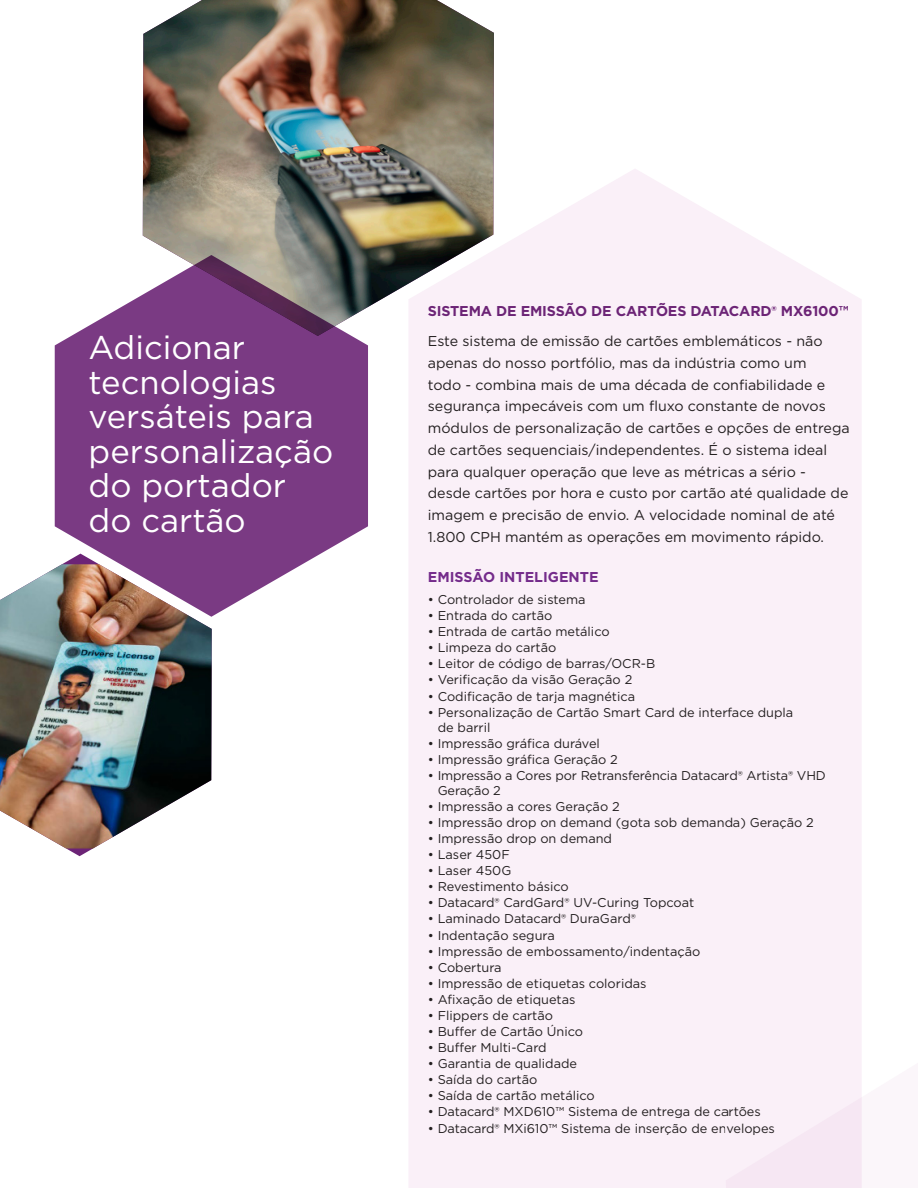
<style>
.page{position:relative;width:918px;height:1188px;background:#fff}
.page>*{position:absolute;margin:0;border:0;box-sizing:border-box;transform-origin:0 0}
.t1{font:32.85px/34.5px "Gotham";color:#fff}
.t2{font:14.25px/21.8px "Gotham";color:#231f20}
.t3{font:700 14.25px "Gotham";letter-spacing:-.01em;color:#6c2476}
.t4{font:700 14.25px "Gotham";color:#742b8b}
.t5{font:12.75px/15px "Gotham";color:#231f20}
</style>
<div class="page">
<div style="left:409px;top:169px;width:453px;height:1019px;background:#faf0f8"></div>
<img style="left:143px;top:0;width:351px;height:336px">
<svg style="left:55px;top:255px;width:313px;height:362px;background:#8d5b93"></svg>
<svg style="left:55px;top:554px;width:157px;height:302px"></svg>
<img style="left:0;top:564px;width:212px;height:285px">
<div style="left:726px;top:486px;width:136px;height:702px;background:#faf0f8"></div>
<p class="t1" style="left:89px;top:330px;width:246px">Adicionar tecnologias versáteis para personalização do portador do cartão</p>
<p class="t3" style="left:428px;top:301px;width:422px">SISTEMA DE EMISSÃO DE CARTÕES DATACARD® MX6100™</p>
<p class="t2" style="left:428px;top:330px;width:423px">Este sistema de emissão de cartões emblemáticos - não apenas do nosso portfólio, mas da indústria como um<br>todo - combina mais de uma década de confiabilidade e segurança impecáveis com um fluxo constante de novos módulos de personalização de cartões e opções de entrega de cartões sequenciais/independentes. É o sistema ideal para qualquer operação que leve as métricas a sério - desde cartões por hora e custo por cartão até qualidade de imagem e precisão de envio. A velocidade nominal de até 1.800 CPH mantém as operações em movimento rápido.</p>
<p class="t4" style="left:428px;top:568px;width:172px">EMISSÃO INTELIGENTE</p>
<p class="t5" style="left:428px;top:592px;width:159px">• Controlador de sistema</p>
<p class="t5" style="left:428px;top:608px;width:126px">• Entrada do cartão</p>
<p class="t5" style="left:428px;top:624px;width:183px">• Entrada de cartão metálico</p>
<p class="t5" style="left:428px;top:640px;width:130px">• Limpeza do cartão</p>
<p class="t5" style="left:428px;top:656px;width:229px">• Leitor de código de barras/OCR-B</p>
<p class="t5" style="left:428px;top:672px;width:206px">• Verificação da visão Geração 2</p>
<p class="t5" style="left:428px;top:688px;width:209px">• Codificação de tarja magnética</p>
<p class="t5" style="left:438px;top:704px;width:357px;text-indent:-10px">• Personalização de Cartão Smart Card de interface dupla de barril</p>
<p class="t5" style="left:428px;top:735px;width:174px">• Impressão gráfica durável</p>
<p class="t5" style="left:428px;top:751px;width:192px">• Impressão gráfica Geração 2</p>
<p class="t5" style="left:438px;top:768px;width:390px;text-indent:-10px">• Impressão a Cores por Retransferência Datacard® Artista® VHD<br>Geração 2</p>
<p class="t5" style="left:428px;top:799px;width:193px">• Impressão a cores Geração 2</p>
<p class="t5" style="left:428px;top:815px;width:388px">• Impressão drop on demand (gota sob demanda) Geração 2</p>
<p class="t5" style="left:428px;top:831px;width:186px">• Impressão drop on demand</p>
<p class="t5" style="left:428px;top:847px;width:83px">• Laser 450F</p>
<p class="t5" style="left:428px;top:863px;width:85px">• Laser 450G</p>
<p class="t5" style="left:428px;top:879px;width:143px">• Revestimento básico</p>
<p class="t5" style="left:428px;top:895px;width:268px">• Datacard® CardGard® UV-Curing Topcoat</p>
<p class="t5" style="left:428px;top:911px;width:210px">• Laminado Datacard® DuraGard®</p>
<p class="t5" style="left:428px;top:927px;width:129px">• Indentação segura</p>
<p class="t5" style="left:428px;top:943px;width:274px">• Impressão de embossamento/indentação</p>
<p class="t5" style="left:428px;top:959px;width:75px">• Cobertura</p>
<p class="t5" style="left:428px;top:976px;width:220px">• Impressão de etiquetas coloridas</p>
<p class="t5" style="left:428px;top:992px;width:149px">• Afixação de etiquetas</p>
<p class="t5" style="left:428px;top:1008px;width:127px">• Flippers de cartão</p>
<p class="t5" style="left:428px;top:1024px;width:157px">• Buffer de Cartão Único</p>
<p class="t5" style="left:428px;top:1040px;width:120px">• Buffer Multi-Card</p>
<p class="t5" style="left:428px;top:1056px;width:151px">• Garantia de qualidade</p>
<p class="t5" style="left:428px;top:1072px;width:111px">• Saída do cartão</p>
<p class="t5" style="left:428px;top:1088px;width:168px">• Saída de cartão metálico</p>
<p class="t5" style="left:428px;top:1104px;width:335px">• Datacard® MXD610™ Sistema de entrega de cartões</p>
<p class="t5" style="left:428px;top:1120px;width:349px">• Datacard® MXi610™ Sistema de inserção de envelopes</p>
</div>
